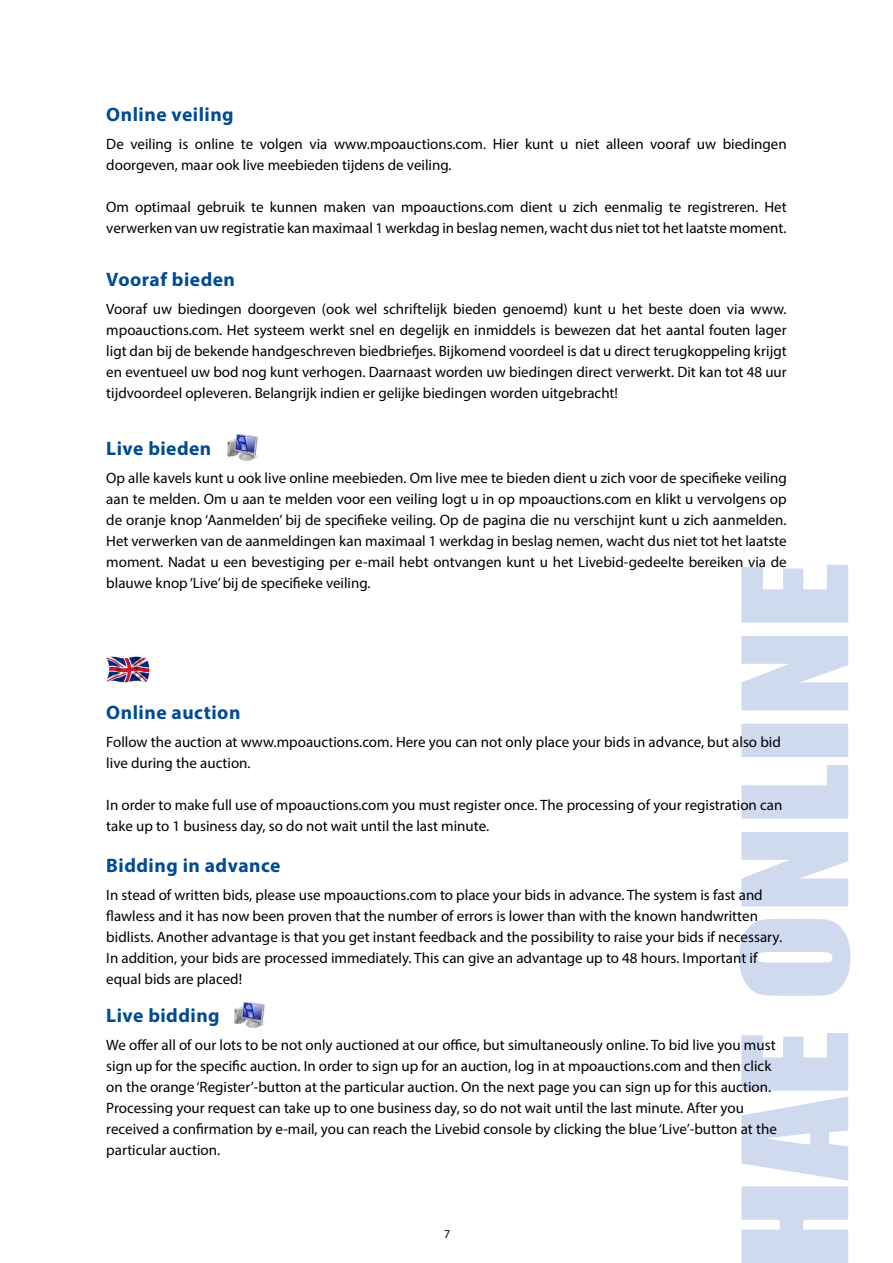
<style>
.page{position:relative;width:893px;height:1263px;background:#fff}
.page>*{position:absolute;margin:0;border:0;box-sizing:border-box;transform-origin:0 0}
.t1{font:700 19.5px "Myriad Pro";letter-spacing:.025em;color:#004b93}
.t2{font:15px/21px "Myriad Pro";color:#000}
.t3{font:12px "Myriad Pro";color:#000}
</style>
<div class="page">
<svg style="left:739px;top:565px;width:111px;height:698px;fill:#d0daee"></svg>
<img style="left:227px;top:434px;width:31px;height:27px">
<img style="left:234px;top:1001px;width:31px;height:27px">
<img style="left:106px;top:656px;width:46px;height:28px">
<h1 class="t1" style="left:106px;top:102px;width:129px">Online veiling</h1>
<p class="t2" style="left:106px;top:133px;width:682px">De veiling is online te volgen via www.mpoauctions.com. Hier kunt u niet alleen vooraf uw biedingen doorgeven, maar ook live meebieden tijdens de veiling.</p>
<p class="t2" style="left:106px;top:196px;width:682px">Om optimaal gebruik te kunnen maken van mpoauctions.com dient u zich eenmalig te registreren. Het verwerken van uw registratie kan maximaal 1 werkdag in beslag nemen, wacht dus niet tot het laatste moment.</p>
<h1 class="t1" style="left:106px;top:266px;width:130px">Vooraf bieden</h1>
<p class="t2" style="left:106px;top:298px;width:682px;text-align:justify">Vooraf uw biedingen doorgeven (ook wel schriftelijk bieden genoemd) kunt u het beste doen via www. mpoauctions.com. Het systeem werkt snel en degelijk en inmiddels is bewezen dat het aantal fouten lager ligt dan bij de bekende handgeschreven biedbriefjes. Bijkomend voordeel is dat u direct terugkoppeling krijgt en eventueel uw bod nog kunt verhogen. Daarnaast worden uw biedingen direct verwerkt. Dit kan tot 48 uur tijdvoordeel opleveren. Belangrijk indien er gelijke biedingen worden uitgebracht!</p>
<h1 class="t1" style="left:106px;top:435px;width:107px">Live bieden</h1>
<p class="t2" style="left:106px;top:467px;width:682px;text-align:justify">Op alle kavels kunt u ook live online meebieden. Om live mee te bieden dient u zich voor de specifieke veiling aan te melden. Om u aan te melden voor een veiling logt u in op mpoauctions.com en klikt u vervolgens op de oranje knop ‘Aanmelden’ bij de specifieke veiling. Op de pagina die nu verschijnt kunt u zich aanmelden.<br>Het verwerken van de aanmeldingen kan maximaal 1 werkdag in beslag nemen, wacht dus niet tot het laatste moment. Nadat u een bevestiging per e-mail hebt ontvangen kunt u het Livebid-gedeelte bereiken via de blauwe knop ‘Live’ bij de specifieke veiling.</p>
<h1 class="t1" style="left:106px;top:700px;width:136px">Online auction</h1>
<p class="t2" style="left:106px;top:731px;width:676px">Follow the auction at www.mpoauctions.com. Here you can not only place your bids in advance, but also bid live during the auction.</p>
<p class="t2" style="left:106px;top:794px;width:678px">In order to make full use of mpoauctions.com you must register once. The processing of your registration can take up to 1 business day, so do not wait until the last minute.</p>
<h1 class="t1" style="left:106px;top:853px;width:176px">Bidding in advance</h1>
<p class="t2" style="left:106px;top:884px;width:677px">In stead of written bids, please use mpoauctions.com to place your bids in advance. The system is fast and flawless and it has now been proven that the number of errors is lower than with the known handwritten bidlists. Another advantage is that you get instant feedback and the possibility to raise your bids if necessary.<br>In addition, your bids are processed immediately. This can give an advantage up to 48 hours. Important if equal bids are placed!</p>
<h1 class="t1" style="left:106px;top:1003px;width:115px">Live bidding</h1>
<p class="t2" style="left:106px;top:1034px;width:672px">We offer all of our lots to be not only auctioned at our office, but simultaneously online. To bid live you must sign up for the specific auction. In order to sign up for an auction, log in at mpoauctions.com and then click on the orange ‘Register’-button at the particular auction. On the next page you can sign up for this auction.<br>Processing your request can take up to one business day, so do not wait until the last minute. After you received a confirmation by e-mail, you can reach the Livebid console by clicking the blue ‘Live’-button at the particular auction.</p>
<p class="t3" style="left:444px;top:1226px;width:8px">7</p>
</div>
